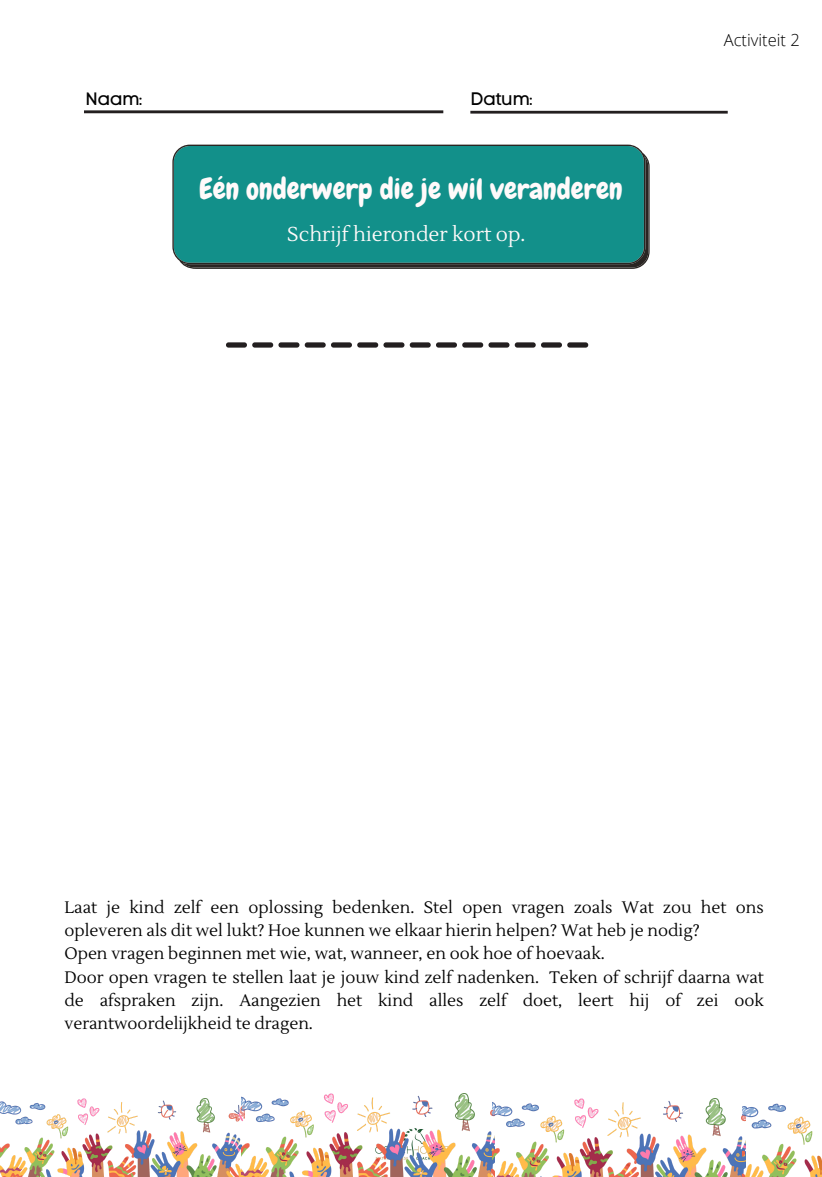
<style>
.page{position:relative;width:822px;height:1177px;background:#fff}
.page>*{position:absolute;margin:0;border:0;box-sizing:border-box;transform-origin:0 0}
.t1{font:29px "Chewy";color:#fffafa}
.t2{font:20.1px "Lustria";color:#fffafa}
.t3{font:17.95px "Code Pro Normal LC";letter-spacing:-.015em;color:#000}
.t4{font:16.55px/23.1px "Lustria";color:#000}
.t5{font:300 16.55px "Open Sans";color:#000}
</style>
<div class="page">
<svg style="left:226px;top:342px;width:362px;height:5px"></svg>
<svg style="left:172px;top:145px;width:478px;height:124px;background:#168a84"></svg>
<svg style="left:84px;top:110px;width:359px;height:3px"></svg>
<svg style="left:470px;top:111px;width:258px;height:3px"></svg>
<img style="left:0;top:1098px;width:242px;height:78px">
<img style="left:242px;top:1093px;width:250px;height:83px">
<img style="left:492px;top:1098px;width:251px;height:78px">
<img style="left:743px;top:1103px;width:79px;height:73px">
<p class="t3" style="left:86px;top:88px;width:59px">Naam:</p>
<p class="t3" style="left:470px;top:88px;width:64px">Datum:</p>
<p class="t1" style="left:199px;top:170px;width:425px">Eén onderwerp die je wil veranderen</p>
<p class="t2" style="left:287px;top:221px;width:240px">Schrijf hieronder kort op.</p>
<p class="t5" style="left:724px;top:28px;width:78px">Activiteit 2</p>
<p class="t4" style="left:64px;top:896px;width:701px">Laat je kind zelf een oplossing bedenken. Stel open vragen zoals Wat zou het ons opleveren als dit wel lukt? Hoe kunnen we elkaar hierin helpen? Wat heb je nodig?</p>
<p class="t4" style="left:64px;top:942px;width:542px">Open vragen beginnen met wie, wat, wanneer, en ook hoe of hoevaak.</p>
<p class="t4" style="left:64px;top:965px;width:701px;text-align:justify">Door open vragen te stellen laat je jouw kind zelf nadenken. Teken of schrijf daarna wat de afspraken zijn. Aangezien het kind alles zelf doet, leert hij of zei ook verantwoordelijkheid te dragen.</p>
</div>
